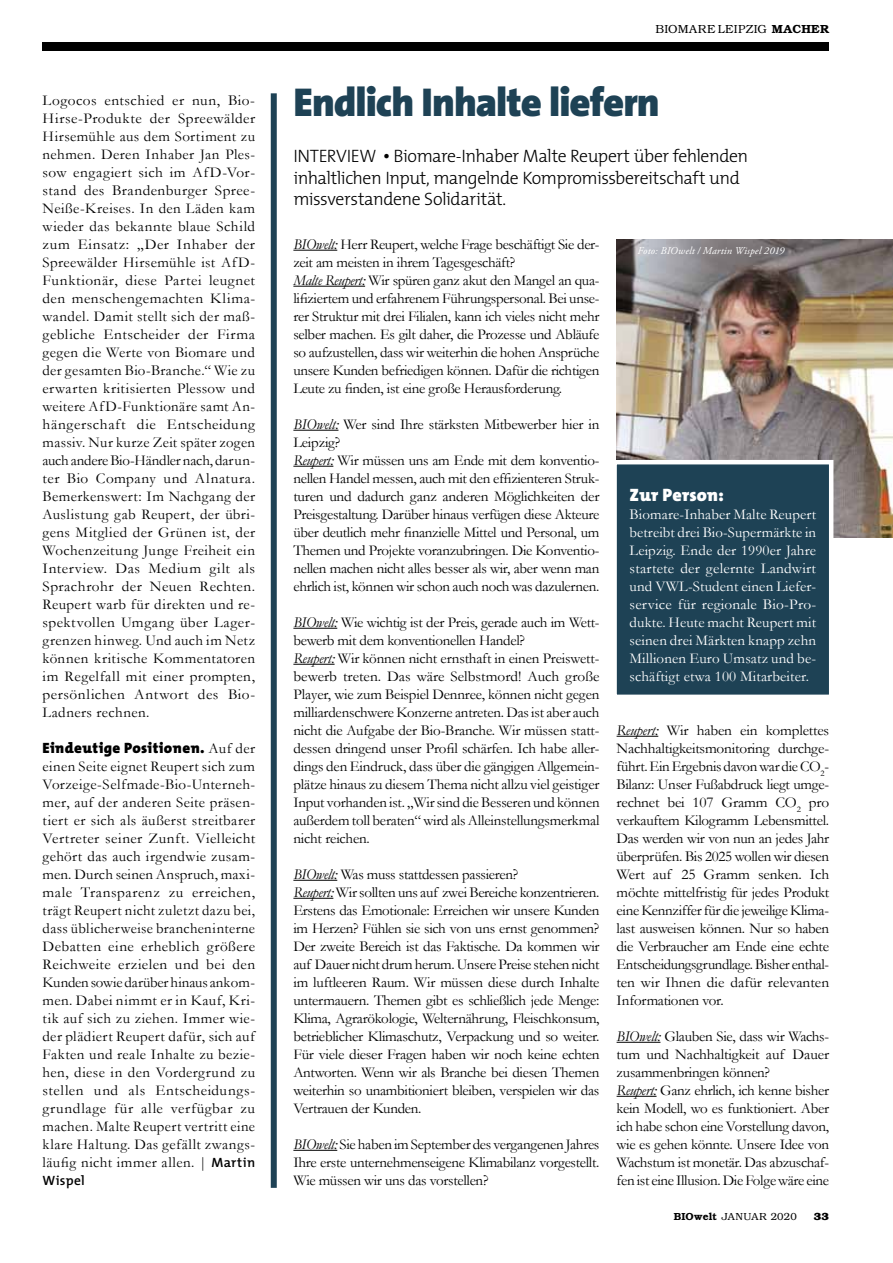
<style>
.page{position:relative;width:893px;height:1263px;background:#fff}
.page>*{position:absolute;margin:0;border:0;box-sizing:border-box;transform-origin:0 0}
.t1{font:900 40.5px "The Sans";letter-spacing:-.025em;color:#1e4255}
.t2{font:300 18px/21.6px "The Mix";letter-spacing:-.025em;color:#000}
.t3{font:900 18px "The Mix";letter-spacing:.01em;color:#fff}
.t4{font:15px/18px "Garamond";letter-spacing:-.02em;color:#000}
.t5{font:15px/18px "Garamond";letter-spacing:.01em;color:#fff;text-align:justify}
.t6{font:900 15px "The Mix";letter-spacing:.025em;color:#000}
.t7{font:600 13.5px "The Mix";letter-spacing:.02em;color:#000}
.t8{font:12px "Bookman";letter-spacing:.03em;color:#000}
.t9{font:italic 10.5px "Adobe Garamond Pro";letter-spacing:.015em;color:#fff}
.t10{font:10.5px "Bookman";letter-spacing:.015em;color:#000}
.t11{font:700 10.5px "Bookman";color:#000}
.s1{font-family:"Garamond";font-weight:400}
.s2{font-family:"The Mix";font-weight:600;font-size:13.5px}
.s3{font-family:"Bookman Bld"}
.s4{font-style:italic}
</style>
<div class="page">
<hr style="left:293px;top:250px;width:44px;height:1px;background:#000">
<hr style="left:293px;top:286px;width:72px;height:1px;background:#000">
<hr style="left:293px;top:430px;width:45px;height:1px;background:#000">
<hr style="left:293px;top:466px;width:40px;height:1px;background:#000">
<hr style="left:293px;top:628px;width:44px;height:1px;background:#000">
<hr style="left:293px;top:664px;width:42px;height:1px;background:#000">
<hr style="left:293px;top:880px;width:44px;height:1px;background:#000">
<hr style="left:293px;top:898px;width:40px;height:1px;background:#000">
<hr style="left:293px;top:1150px;width:44px;height:1px;background:#000">
<hr style="left:617px;top:736px;width:41px;height:1px;background:#000">
<hr style="left:617px;top:1042px;width:43px;height:1px;background:#000">
<hr style="left:617px;top:1096px;width:40px;height:1px;background:#000">
<div style="left:43px;top:43px;width:786px;height:8px;background:#000"></div>
<img style="left:617px;top:239px;width:276px;height:298px">
<div style="left:615px;top:462px;width:216px;height:235px;background:#1e4255"></div>
<div style="left:612px;top:460px;width:221px;height:239px;border:4px solid #fff"></div>
<div style="left:271px;top:93px;width:6px;height:1095px;background:#1e4255"></div>
<p class="t4" style="left:43px;top:91px;width:214px;text-align:justify">Logocos entschied er nun, Bio-Hirse-Produkte der Spreewälder Hirsemühle aus dem Sortiment zu nehmen. Deren Inhaber Jan Ples&shy;sow engagiert sich im AfD-Vor&shy;stand des Brandenburger Spree-Neiße-Kreises. In den Läden kam wieder das bekannte blaue Schild zum Einsatz: „Der Inhaber der Spreewälder Hirsemühle ist AfD-Funktionär, diese Partei leugnet den menschengemachten Klima&shy;wandel. Damit stellt sich der maß&shy;gebliche Entscheider der Firma gegen die Werte von Biomare und der gesamten Bio-Branche.“ Wie zu erwarten kritisierten Plessow und weitere AfD-Funktionäre samt An&shy;hängerschaft die Entscheidung massiv. Nur kurze Zeit später zogen auch andere Bio-Händler nach, darun&shy;ter Bio Company und Alnatura.<br>Bemerkenswert: Im Nachgang der Auslistung gab Reupert, der übri&shy;gens Mitglied der Grünen ist, der Wochenzeitung Junge Freiheit ein Interview. Das Medium gilt als Sprachrohr der Neuen Rechten.<br>Reupert warb für direkten und re&shy;spektvollen Umgang über Lager&shy;grenzen hinweg. Und auch im Netz können kritische Kommentatoren im Regelfall mit einer prompten, persönlichen Antwort des Bio-Ladners rechnen.</p>
<p class="t6" style="left:43px;top:735px;width:214px">Eindeutige Positionen. <span class="s1">Auf der</span></p>
<p class="t4" style="left:43px;top:757px;width:214px;text-align:justify">einen Seite eignet Reupert sich zum Vorzeige-Selfmade-Bio-Unterneh&shy;mer, auf der anderen Seite präsen&shy;tiert er sich als äußerst streitbarer Vertreter seiner Zunft. Vielleicht gehört das auch irgendwie zusam&shy;men. Durch seinen Anspruch, maxi&shy;male Transparenz zu erreichen, trägt Reupert nicht zuletzt dazu bei, dass üblicherweise brancheninterne Debatten eine erheblich größere Reichweite erzielen und bei den Kunden sowie darüber hinaus ankom&shy;men. Dabei nimmt er in Kauf, Kri&shy;tik auf sich zu ziehen. Immer wie&shy;der plädiert Reupert dafür, sich auf Fakten und reale Inhalte zu bezie&shy;hen, diese in den Vordergrund zu stellen und als Entscheidungs&shy;grundlage für alle verfügbar zu machen. Malte Reupert vertritt eine klare Haltung. Das gefällt zwangs&shy;läufig nicht immer allen. | <span class="s2">Martin</span></p>
<p class="t7" style="left:43px;top:1169px;width:44px">Wispel</p>
<p class="t8" style="left:656px;top:21px;width:175px">BIOMARE LEIPZIG <span class="s3">MACHER</span></p>
<h1 class="t1" style="left:293px;top:68px;width:368px">Endlich Inhalte liefern</h1>
<p class="t2" style="left:293px;top:145px;width:456px">INTERVIEW <span class="s1">•</span> Biomare-Inhaber Malte Reupert über fehlenden inhaltlichen Input, mangelnde Kompromissbereitschaft und missverstandene Solidarität.</p>
<p class="t4" style="left:293px;top:235px;width:308px"><span class="s4">BIOwelt:</span> Herr Reupert, welche Frage beschäftigt Sie der&shy;zeit am meisten in ihrem Tagesgeschäft?<br><span class="s4">Malte Reupert:</span> Wir spüren ganz akut den Mangel an qua&shy;lifiziertem und erfahrenem Führungspersonal. Bei unse&shy;rer Struktur mit drei Filialen, kann ich vieles nicht mehr selber machen. Es gilt daher, die Prozesse und Abläufe so aufzustellen, dass wir weiterhin die hohen Ansprüche unsere Kunden befriedigen können. Dafür die richtigen Leute zu finden, ist eine große Herausforderung.</p>
<p class="t4" style="left:293px;top:415px;width:308px"><span class="s4">BIOwelt:</span> Wer sind Ihre stärksten Mitbewerber hier in Leipzig?<br><span class="s4">Reupert:</span> Wir müssen uns am Ende mit dem konventio&shy;nellen Handel messen, auch mit den effizienteren Struk&shy;turen und dadurch ganz anderen Möglichkeiten der Preisgestaltung. Darüber hinaus verfügen diese Akteure über deutlich mehr finanzielle Mittel und Personal, um Themen und Projekte voranzubringen. Die Konventio&shy;nellen machen nicht alles besser als wir, aber wenn man ehrlich ist, können wir schon auch noch was dazulernen.</p>
<p class="t4" style="left:293px;top:613px;width:308px"><span class="s4">BIOwelt:</span> Wie wichtig ist der Preis, gerade auch im Wett&shy;bewerb mit dem konventionellen Handel?<br><span class="s4">Reupert:</span> Wir können nicht ernsthaft in einen Preiswett&shy;bewerb treten. Das wäre Selbstmord! Auch große Player, wie zum Beispiel Dennree, können nicht gegen milliardenschwere Konzerne antreten. Das ist aber auch nicht die Aufgabe der Bio-Branche. Wir müssen statt&shy;dessen dringend unser Profil schärfen. Ich habe aller&shy;dings den Eindruck, dass über die gängigen Allgemein&shy;plätze hinaus zu diesem Thema nicht allzu viel geistiger Input vorhanden ist. „Wir sind die Besseren und können außerdem toll beraten“ wird als Alleinstellungsmerkmal nicht reichen.</p>
<p class="t4" style="left:293px;top:865px;width:308px"><span class="s4">BIOwelt:</span> Was muss stattdessen passieren?<br><span class="s4">Reupert:</span> Wir sollten uns auf zwei Bereiche konzentrieren.<br>Erstens das Emotionale: Erreichen wir unsere Kunden im Herzen? Fühlen sie sich von uns ernst genommen?<br>Der zweite Bereich ist das Faktische. Da kommen wir auf Dauer nicht drum herum. Unsere Preise stehen nicht im luftleeren Raum. Wir müssen diese durch Inhalte untermauern. Themen gibt es schließlich jede Menge:<br>Klima, Agrarökologie, Welternährung, Fleischkonsum, betrieblicher Klimaschutz, Verpackung und so weiter.<br>Für viele dieser Fragen haben wir noch keine echten Antworten. Wenn wir als Branche bei diesen Themen weiterhin so unambitioniert bleiben, verspielen wir das Vertrauen der Kunden.</p>
<p class="t4" style="left:293px;top:1135px;width:308px;text-align:justify"><span class="s4">BIOwelt:</span> Sie haben im September des vergangenen Jahres Ihre erste unternehmenseigene Klimabilanz vorgestellt.<br>Wie müssen wir uns das vorstellen?</p>
<p class="t9" style="left:637px;top:244px;width:149px">Foto: BIOwelt / Martin Wispel 2019</p>
<p class="t3" style="left:630px;top:480px;width:96px">Zur Person:</p>
<p class="t5" style="left:630px;top:505px;width:188px">Biomare-Inhaber Malte Reupert betreibt drei Bio-Supermärkte in Leipzig. Ende der 1990er Jahre startete der gelernte Landwirt und VWL-Student einen Liefer&shy;service für regionale Bio-Pro&shy;dukte. Heute macht Reupert mit seinen drei Märkten knapp zehn Millionen Euro Umsatz und be&shy;schäftigt etwa 100 Mitarbeiter.</p>
<p class="t4" style="left:617px;top:721px;width:214px;text-align:justify"><span class="s4">Reupert:</span> Wir haben ein komplettes Nachhaltigkeitsmonitoring durchge&shy;führt. Ein Ergebnis davon war die CO<sub>2</sub>- Bilanz: Unser Fußabdruck liegt umge&shy;rechnet bei 107 Gramm CO<sub>2</sub> pro verkauftem Kilogramm Lebensmittel.<br>Das werden wir von nun an jedes Jahr überprüfen. Bis 2025 wollen wir diesen Wert auf 25 Gramm senken. Ich möchte mittelfristig für jedes Produkt eine Kennziffer für die jeweilige Klima&shy;last ausweisen können. Nur so haben die Verbraucher am Ende eine echte Entscheidungsgrundlage. Bisher enthal&shy;ten wir Ihnen die dafür relevanten Informationen vor.</p>
<p class="t4" style="left:617px;top:1027px;width:214px"><span class="s4">BIOwelt:</span> Glauben Sie, dass wir Wachs&shy;tum und Nachhaltigkeit auf Dauer zusammenbringen können?<br><span class="s4">Reupert:</span> Ganz ehrlich, ich kenne bisher kein Modell, wo es funktioniert. Aber ich habe schon eine Vorstellung davon, wie es gehen könnte. Unsere Idee von Wachstum ist monetär. Das abzuschaf&shy;fen ist eine Illusion. Die Folge wäre eine</p>
<p class="t10" style="left:674px;top:1210px;width:125px"><span class="s3">BIOWELT</span> JANUAR 2020</p>
<p class="t11" style="left:814px;top:1210px;width:17px">33</p>
</div>
